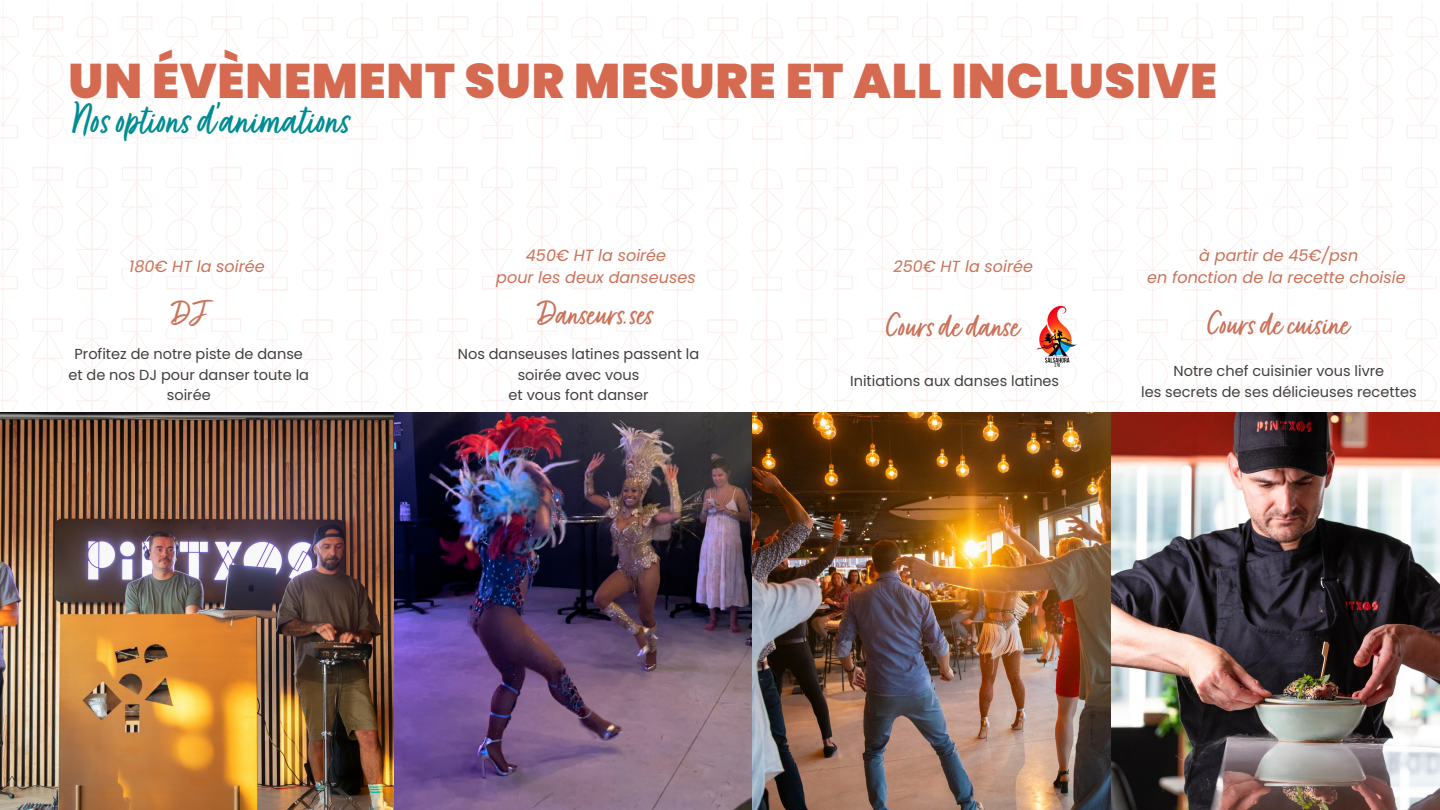
<style>
.page{position:relative;width:1440px;height:810px;background:#fff}
.page>*{position:absolute;margin:0;border:0;box-sizing:border-box;transform-origin:0 0}
.t1{font:50px "Fave Script";color:#008c93}
.t2{font:900 48.5px "Poppins";letter-spacing:.015em;color:#d56a50}
.t3{font:38.4px "Fave Script";color:#ca7158}
.t4{font:italic 16px "Poppins";color:#ca7158}
.t5{font:14.5px/20.2px "Poppins";color:#404040;text-align:center}
</style>
<div class="page">
<img style="left:835px;top:2px;width:605px;height:411px">
<img style="left:0;top:412px;width:1113px;height:398px">
<img style="left:1111px;top:413px;width:329px;height:397px">
<img style="left:1032px;top:305px;width:45px;height:61px">
<p class="t2" style="left:69px;top:47px;width:1150px">UN ÉVÈNEMENT SUR MESURE ET ALL INCLUSIVE</p>
<p class="t1" style="left:74px;top:98px;width:279px">Nos optionsd’animations</p>
<p class="t4" style="left:129px;top:256px;width:137px">180€ HT la soirée</p>
<p class="t3" style="left:172px;top:297px;width:35px">DJ</p>
<p class="t5" style="left:75px;top:344px;width:230px">Profitez de notre piste de danse</p>
<p class="t5" style="left:68px;top:364px;width:242px">et de nos DJ pour danser toute la soirée</p>
<p class="t4" style="left:526px;top:245px;width:142px">450€ HT la soirée</p>
<p class="t4" style="left:496px;top:266px;width:201px">pour les deux danseuses</p>
<p class="t3" style="left:538px;top:297px;width:118px">Danseurs.ses</p>
<p class="t5" style="left:458px;top:344px;width:243px">Nos danseuses latines passent la soirée avec vous</p>
<p class="t5" style="left:509px;top:385px;width:141px">et vous font danser</p>
<p class="t4" style="left:894px;top:256px;width:141px">250€ HT la soirée</p>
<p class="t3" style="left:886px;top:309px;width:136px">Coursdedanse</p>
<p class="t5" style="left:850px;top:371px;width:211px">Initiations aux danses latines</p>
<p class="t4" style="left:1199px;top:245px;width:161px">à partir de 45€/psn</p>
<p class="t4" style="left:1147px;top:266px;width:260px">en fonction de la recette choisie</p>
<p class="t3" style="left:1207px;top:307px;width:144px">Coursde cuisine</p>
<p class="t5" style="left:1174px;top:361px;width:212px">Notre chef cuisinier vous livre</p>
<p class="t5" style="left:1141px;top:381px;width:277px">les secrets de ses délicieuses recettes</p>
</div>
